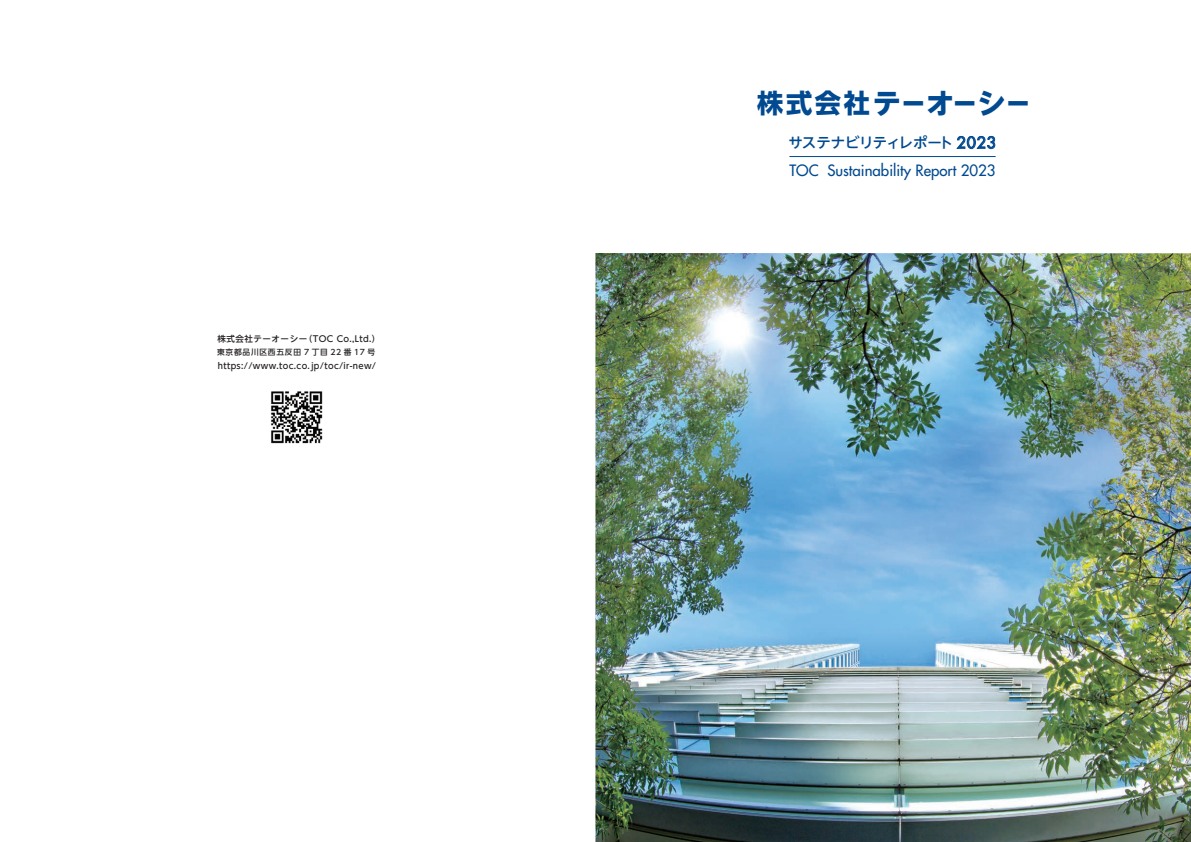
<style>
.page{position:relative;width:1191px;height:842px;background:#fff}
.page>*{position:absolute;margin:0;border:0;box-sizing:border-box;transform-origin:0 0}
.t1{font:700 28.3px "UD Shin Go NT Pro";letter-spacing:.04em;color:#014990}
.t2{font:15.2px "Futura";color:#014990}
.t3{font:500 14.4px "UD Shin Go NT Pro";letter-spacing:-.04em;color:#014990}
.t4{font:500 8.5px "UD Shin Go NT Pro";letter-spacing:.04em;color:#231f20}
.t5{font:500 8.5px "UD Shin Go NT Pro";letter-spacing:.06em;color:#231f20}
.t6{font:500 7.7px "UD Shin Go NT Pro";letter-spacing:.1em;color:#231f20}
.s1{font-size:26.2px}
.s2{font-family:"Futura";font-weight:400;font-size:15.5px}
</style>
<div class="page">
<svg style="left:956px;top:136px;width:39px;height:13px"></svg>
<hr style="left:789px;top:156px;width:206px;height:1px;background:#014990">
<img style="left:271px;top:391px;width:52px;height:53px">
<img style="left:595px;top:253px;width:596px;height:589px">
<p class="t5" style="left:217px;top:332px;width:164px">株式会社テーオーシー（TOC Co.,Ltd.）</p>
<p class="t6" style="left:217px;top:346px;width:159px">東京都品川区西五反田 7 丁目 22 番 17 号</p>
<p class="t4" style="left:218px;top:359px;width:160px">https://www.toc.co.jp/toc/ir-new/</p>
<h1 class="t1" style="left:757px;top:80px;width:274px"><span class="s1">株式会社</span>テーオーシー</h1>
<h3 class="t3" style="left:788px;top:130px;width:209px">サステナビリティレポート <span class="s2">2023</span></h3>
<h2 class="t2" style="left:789px;top:161px;width:207px">TOC Sustainability Report 2023</h2>
</div>
